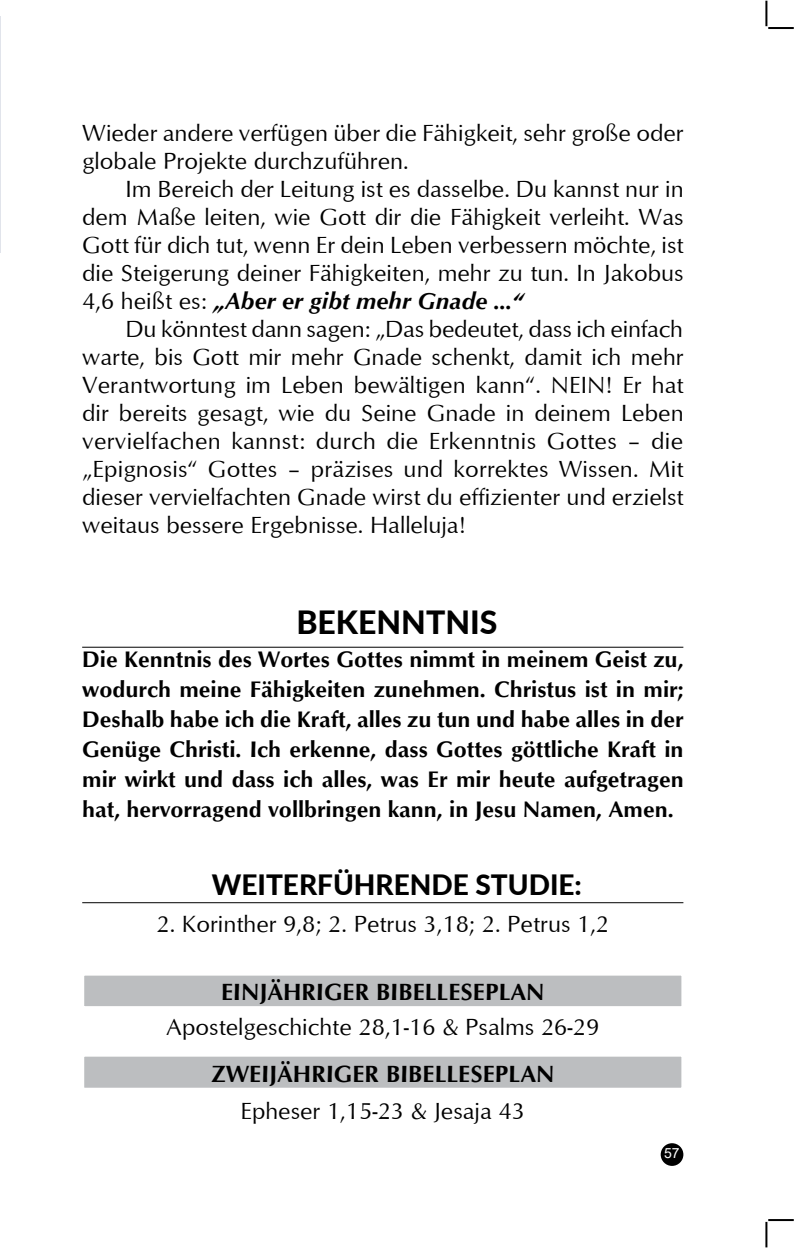
<style>
.page{position:relative;width:794px;height:1248px;background:#fff}
.page>*{position:absolute;margin:0;border:0;box-sizing:border-box;transform-origin:0 0}
.t1{font:900 32px "Lato";color:#000}
.t2{font:900 28px "Lato";color:#000}
.t3{font:24px/28px "Optimum";color:#000;text-align:justify}
.t4{font:700 24px "Optimum";color:#000}
.t5{font:700 23px/30px "Optimum";color:#000;text-align:justify}
.t6{font:14px "Arial";color:#fff}
.s1{font-weight:700;font-style:italic}
</style>
<div class="page">
<div style="left:660px;top:1143px;width:23px;height:22px;background:#000;border-radius:50%"></div>
<hr style="left:768px;top:27px;width:25px;height:2px;background:#000">
<hr style="left:765px;top:1px;width:2px;height:25px;background:#000">
<hr style="left:768px;top:1218px;width:25px;height:2px;background:#000">
<hr style="left:765px;top:1221px;width:2px;height:26px;background:#000">
<div style="left:82px;top:973px;width:601px;height:35px;background:#bcbec0;border:2px solid #fff"></div>
<div style="left:82px;top:1054px;width:601px;height:35px;background:#bcbec0;border:2px solid #fff"></div>
<hr style="left:82px;top:902px;width:601px;height:1px;background:#000">
<img style="left:0;top:16px;width:1px;height:237px">
<hr style="left:82px;top:646px;width:601px;height:1px;background:#000">
<p class="t3" style="left:82px;top:118px;width:603px">Wieder andere verfügen über die Fähigkeit, sehr große oder globale Projekte durchzuführen.</p>
<p class="t3" style="left:82px;top:174px;width:603px;text-indent:43px">Im Bereich der Leitung ist es dasselbe. Du kannst nur in dem Maße leiten, wie Gott dir die Fähigkeit verleiht. Was Gott für dich tut, wenn Er dein Leben verbessern möchte, ist die Steigerung deiner Fähigkeiten, mehr zu tun. In Jakobus 4,6 heißt es: <span class="s1">„Aber er gibt mehr Gnade …“</span></p>
<p class="t3" style="left:82px;top:314px;width:603px;text-indent:43px">Du könntest dann sagen: „Das bedeutet, dass ich einfach warte, bis Gott mir mehr Gnade schenkt, damit ich mehr Verantwortung im Leben bewältigen kann“. NEIN! Er hat dir bereits gesagt, wie du Seine Gnade in deinem Leben vervielfachen kannst: durch die Erkenntnis Gottes – die „Epignosis“ Gottes – präzises und korrektes Wissen. Mit dieser vervielfachten Gnade wirst du effizienter und erzielst weitaus bessere Ergebnisse. Halleluja!</p>
<h1 class="t1" style="left:296px;top:598px;width:203px">BEKENNTNIS</h1>
<p class="t5" style="left:82px;top:644px;width:603px">Die Kenntnis des Wortes Gottes nimmt in meinem Geist zu, wodurch meine Fähigkeiten zunehmen. Christus ist in mir; Deshalb habe ich die Kraft, alles zu tun und habe alles in der Genüge Christi. Ich erkenne, dass Gottes göttliche Kraft in mir wirkt und dass ich alles, was Er mir heute aufgetragen hat, hervorragend vollbringen kann, in Jesu Namen, Amen.</p>
<p class="t2" style="left:212px;top:863px;width:371px">WEITERFÜHRENDE STUDIE:</p>
<p class="t3" style="left:156px;top:908px;width:454px">2. Korinther 9,8; 2. Petrus 3,18; 2. Petrus 1,2</p>
<p class="t4" style="left:221px;top:978px;width:325px">EINJÄHRIGER BIBELLESEPLAN</p>
<p class="t3" style="left:166px;top:1012px;width:435px">Apostelgeschichte 28,1-16 &amp; Psalms 26-29</p>
<p class="t4" style="left:211px;top:1059px;width:344px">ZWEIJÄHRIGER BIBELLESEPLAN</p>
<p class="t3" style="left:240px;top:1096px;width:286px">Epheser 1,15-23 &amp; Jesaja 43</p>
<p class="t6" style="left:664px;top:1143px;width:17px">57</p>
</div>
